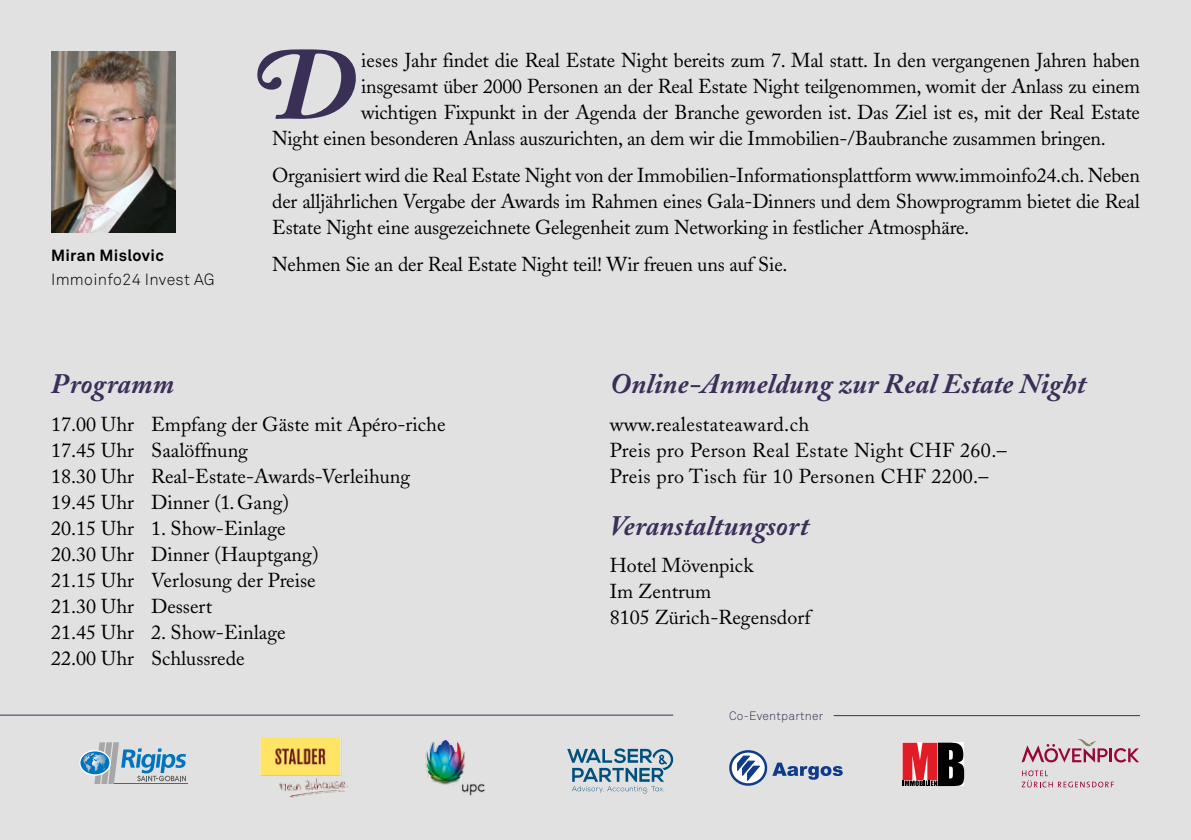
<style>
.page{position:relative;width:1191px;height:840px;background:#fff}
.page>*{position:absolute;margin:0;border:0;box-sizing:border-box;transform-origin:0 0}
.t1{font:italic 700 103.2px "Adobe Caslon Swash";color:#3a2f55}
.t2{font:italic 700 28px "Adobe Caslon";letter-spacing:.01em;color:#3b2f59}
.t3{font:20px/26px "Adobe Caslon";letter-spacing:-.01em;color:#000}
.t4{font:20px/26px "Adobe Caslon";letter-spacing:.02em;color:#000}
.t5{font:300 16px "Akkurat";letter-spacing:.02em;color:#000}
.t6{font:700 16px "Akkurat";letter-spacing:.02em;color:#000}
.t7{font:12px "Akkurat Light Pro";letter-spacing:.02em;color:#3a2f55}
</style>
<div class="page">
<div style="left:0;top:0;width:1191px;height:839px;background:#e1e1e1"></div>
<img style="left:51px;top:51px;width:125px;height:181px">
<hr style="left:0;top:714px;width:673px;height:1px;background:#3b2f59">
<hr style="left:114px;top:782px;width:73px;height:1px;background:#626261">
<svg style="left:79px;top:749px;width:32px;height:26px"></svg>
<svg style="left:81px;top:742px;width:105px;height:41px"></svg>
<img style="left:425px;top:740px;width:60px;height:56px">
<hr style="left:833px;top:714px;width:307px;height:1px;background:#3b2f59">
<img style="left:261px;top:737px;width:87px;height:61px">
<svg style="left:567px;top:748px;width:106px;height:45px"></svg>
<svg style="left:730px;top:751px;width:36px;height:33px"></svg>
<div style="left:729px;top:749px;width:38px;height:36px;border:3px solid #0f3b89;border-radius:50%"></div>
<svg style="left:772px;top:762px;width:70px;height:17px"></svg>
<svg style="left:736px;top:754px;width:25px;height:28px"></svg>
<svg style="left:902px;top:742px;width:62px;height:43px"></svg>
<svg style="left:1021px;top:739px;width:118px;height:23px"></svg>
<svg style="left:1021px;top:770px;width:92px;height:17px"></svg>
<p class="t6" style="left:51px;top:245px;width:114px">Miran Mislovic</p>
<p class="t5" style="left:51px;top:269px;width:165px">Immoinfo24 Invest AG</p>
<h1 class="t1" style="left:252px;top:31px;width:106px">D</h1>
<p class="t3" style="left:361px;top:47px;width:780px">ieses Jahr findet die Real Estate Night bereits zum 7. Mal statt. In den vergangenen Jahren haben</p>
<p class="t3" style="left:361px;top:73px;width:780px">insgesamt über 2000 Personen an der Real Estate Night teilgenommen, womit der Anlass zu einem</p>
<p class="t3" style="left:361px;top:99px;width:780px">wichtigen Fixpunkt in der Agenda der Branche geworden ist. Das Ziel ist es, mit der Real Estate</p>
<p class="t3" style="left:272px;top:125px;width:835px">Night einen besonderen Anlass auszurichten, an dem wir die Immobilien-/Baubranche zusammen bringen.</p>
<p class="t3" style="left:272px;top:162px;width:869px;text-align:justify">Organisiert wird die Real Estate Night von der Immobilien-Informationsplattform www.immoinfo24.ch. Neben der alljährlichen Vergabe der Awards im Rahmen eines Gala-Dinners und dem Showprogramm bietet die Real Estate Night eine ausgezeichnete Gelegenheit zum Networking in festlicher Atmosphäre.</p>
<p class="t3" style="left:272px;top:252px;width:517px">Nehmen Sie an der Real Estate Night teil! Wir freuen uns auf Sie.</p>
<h2 class="t2" style="left:51px;top:368px;width:125px">Programm</h2>
<p class="t3" style="left:51px;top:411px;width:396px">17.00 Uhr Empfang der Gäste mit Apéro-riche<br>17.45 Uhr Saalöffnung<br>18.30 Uhr Real-Estate-Awards-Verleihung<br>19.45 Uhr Dinner (1. Gang)<br>20.15 Uhr 1. Show-Einlage<br>20.30 Uhr Dinner (Hauptgang)<br>21.15 Uhr Verlosung der Preise<br>21.30 Uhr Dessert<br>21.45 Uhr 2. Show-Einlage<br>22.00 Uhr Schlussrede</p>
<h2 class="t2" style="left:609px;top:368px;width:478px">Online-Anmeldung zur Real Estate Night</h2>
<p class="t4" style="left:609px;top:411px;width:399px">www.realestateaward.ch<br>Preis pro Person Real Estate Night CHF 260.–<br>Preis pro Tisch für 10 Personen CHF 2200.–</p>
<h2 class="t2" style="left:609px;top:509px;width:201px">Veranstaltungsort</h2>
<p class="t3" style="left:609px;top:552px;width:202px">Hotel Mövenpick<br>Im Zentrum<br>8105 Zürich-Regensdorf</p>
<p class="t7" style="left:729px;top:708px;width:96px">Co-Eventpartner</p>
</div>
